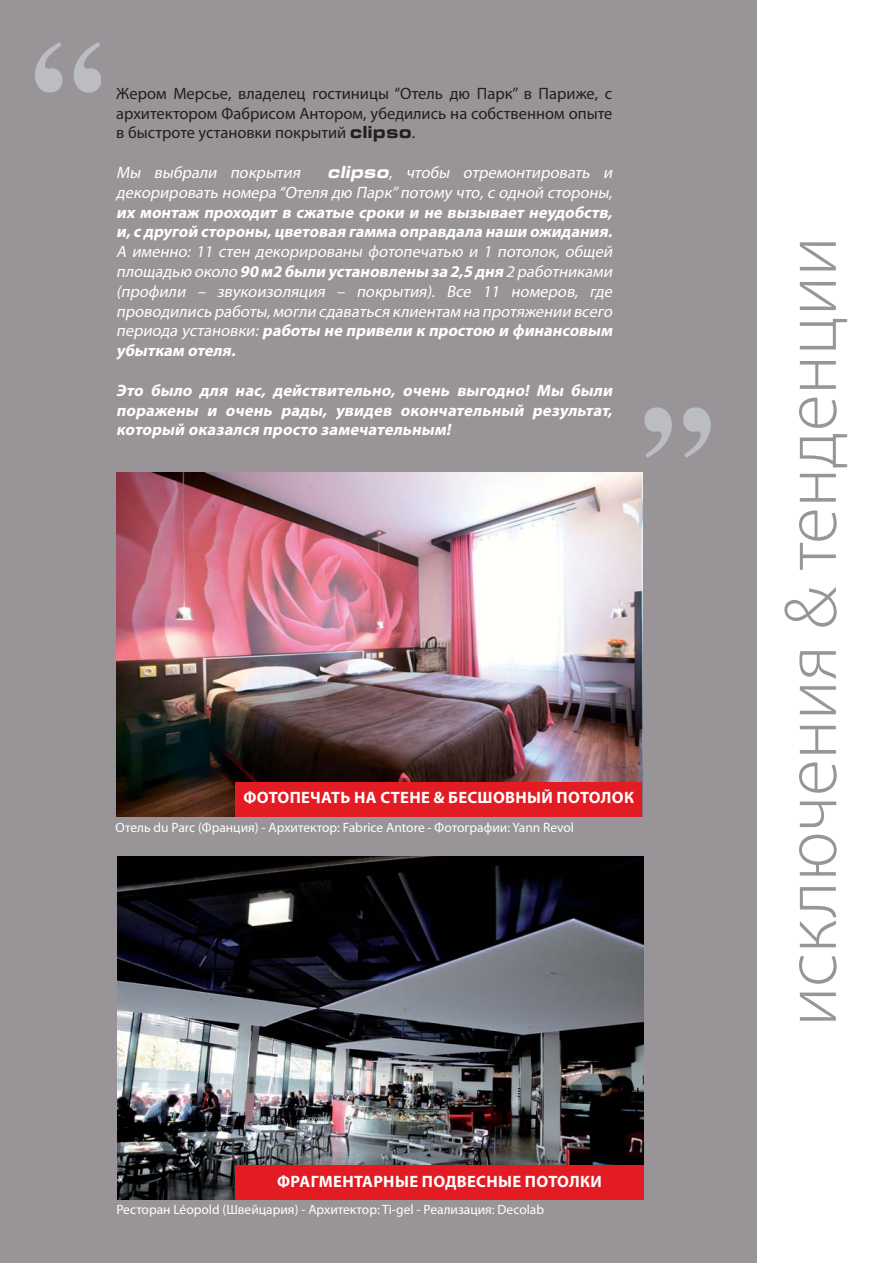
<style>
.page{position:relative;width:893px;height:1263px;background:#fff}
.page>*{position:absolute;margin:0;border:0;box-sizing:border-box;transform-origin:0 0}
.t1{font:300 75px "Myriad Pro";color:#989498}
.t2{font:italic 16.5px/19.8px "Myriad Pro";color:#fff;text-align:right}
.t3{font:italic 700 16.5px/19.8px "Myriad Pro";letter-spacing:.01em;color:#fff}
.t4{font:16.5px/19.8px "Myriad Pro";color:#231f20;text-align:justify}
.t5{font:700 16.5px "Myriad Pro";letter-spacing:.02em;color:#fff}
.t6{font:13.5px "Myriad Pro";color:#fff}
.s1{font-family:"Microgramma EF Bold Extend";font-size:18.15px}
.s2{font-weight:700}
</style>
<div class="page">
<div style="left:0;top:0;width:757px;height:1263px;background:#989498"></div>
<img style="left:117px;top:856px;width:527px;height:344px">
<div style="left:235px;top:1166px;width:409px;height:34px;background:#e31b23"></div>
<img style="left:116px;top:473px;width:527px;height:343px">
<div style="left:235px;top:782px;width:407px;height:34px;background:#e31b23"></div>
<p class="t4" style="left:116px;top:85px;width:498px">Жером Мерсье, владелец гостиницы ‘‘Отель дю Парк’’ в Париже, с архитектором Фабрисом Антором, убедились на собственном опыте в быстроте установки покрытий <span class="s1">clipso</span>.</p>
<p class="t2" style="left:116px;top:164px;width:188px">Мы выбрали покрытия</p>
<p class="t2" style="left:116px;top:164px;width:500px"><span class="s1">clipso</span>, чтобы отремонтировать и<br>декорировать номера ‘‘Отеля дю Парк’’потому что, с одной стороны,</p>
<p class="t3" style="left:116px;top:202px;width:500px">их монтаж проходит в сжатые сроки и не вызывает неудобств, и, с другой стороны, цветовая гамма оправдала наши ожидания.</p>
<p class="t2" style="left:116px;top:243px;width:500px;text-align:justify">А именно: 11 стен декорированы фотопечатью и 1 потолок, общей площадью около <span class="s2">90 м2 был и установлены за 2, 5 дня</span> 2 работниками (профили – звукоизоляция – покрытия). Все 11 номеров, где проводились работы,могли сдаваться клиентам на протяжении всего периода установки: <span class="s2">работы не привели к простою и финансовым убыткам отеля.</span></p>
<p class="t3" style="left:116px;top:380px;width:500px">Это было для нас, действительно, очень выгодно! Мы были поражены и очень рады, увидев окончательный результат, который оказался просто замечательным!</p>
<p class="t5" style="left:243px;top:787px;width:392px">ФОТОПЕЧАТЬ НА СТЕНЕ &amp; БЕСШОВНЫЙ ПОТОЛОК</p>
<p class="t6" style="left:116px;top:822px;width:460px">Отель du Parc (Франция) - Архитектор: Fabrice Antore - Фотографии: Yann Revol</p>
<p class="t5" style="left:277px;top:1171px;width:326px">ФРАГМЕНТАРНЫЕ ПОДВЕСНЫЕ ПОТОЛКИ</p>
<p class="t6" style="left:117px;top:1204px;width:429px">Ресторан Léopold (Швейцария) - Архитектор: Ti-gel - Реализация: Decolab</p>
<h1 class="t1" style="left:766px;top:1026px;width:791px;rotate:-90deg">исключения &amp; тенденции</h1>
</div>
